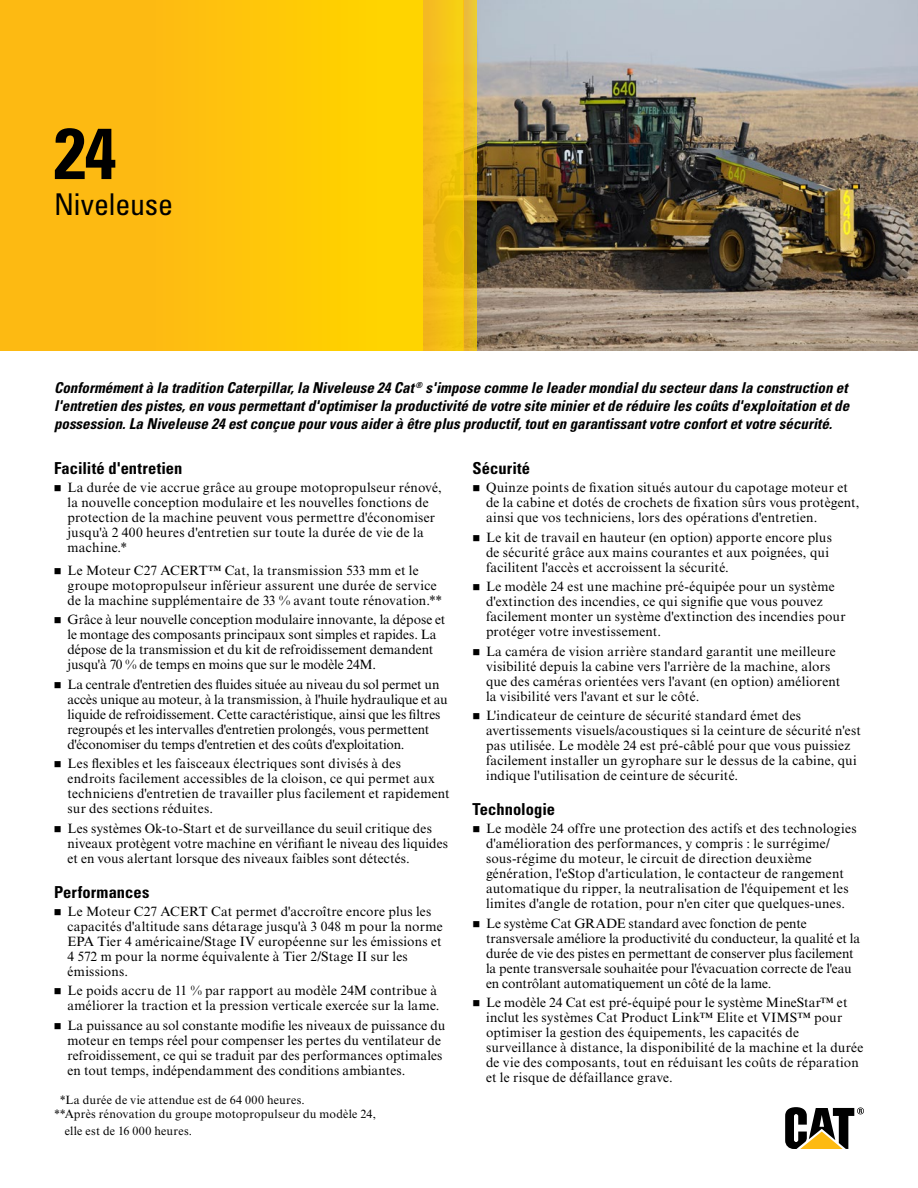
<style>
.page{position:relative;width:918px;height:1188px;background:#fff}
.page>*{position:absolute;margin:0;border:0;box-sizing:border-box;transform-origin:0 0}
.t1{font:700 condensed 72px "Univers LT Std";color:#000}
.t2{font:condensed 30px "Univers LT Std";letter-spacing:-.005em;color:#000}
.t3{font:700 condensed 16.5px "Univers LT Std";letter-spacing:.005em;color:#000}
.t4{font:italic 700 condensed 15px/18px "Univers LT Std";color:#000;text-align:justify}
.t5{font:13.5px/15px "Times New Roman MT Std";letter-spacing:.015em;color:#000}
.t6{font:13.5px/15px "Times New Roman MT Std";letter-spacing:-.005em;color:#000}
.t7{font:13.5px/15px "Times New Roman MT Std";letter-spacing:-.01em;color:#000}
.t8{font:12px/14.4px "Times New Roman MT Std";letter-spacing:.02em;color:#000}
.s1{color:#fff}
</style>
<div class="page">
<svg style="left:785px;top:1107px;width:79px;height:42px"></svg>
<img style="left:477px;top:0;width:441px;height:351px">
<div style="left:0;top:0;width:423px;height:351px;background:linear-gradient(to right,#fdb317,#ffd400)"></div>
<div style="left:423px;top:0;width:41px;height:351px;background:linear-gradient(to right,#f3b320,#f2cd06)"></div>
<svg style="left:464px;top:0;width:13px;height:351px"></svg>
<h1 class="t1" style="left:54px;top:109px;width:64px">24</h1>
<h2 class="t2" style="left:54px;top:185px;width:121px">Niveleuse</h2>
<p class="t4" style="left:54px;top:379px;width:797px">Conformément à la tradition Caterpillar, la Niveleuse 24 Cat <sup>®</sup> s'impose comme le leader mondial du secteur dans la construction et l'entretien des pistes, en vous permettant d'optimiser la productivité de votre site minier et de réduire les coûts d'exploitation et de possession. La Niveleuse 24 est conçue pour vous aider à être plus productif, tout en garantissant votre confort et votre sécurité.</p>
<p class="t3" style="left:54px;top:458px;width:130px">Facilité d'entretien</p>
<p class="t5" style="left:68px;top:480px;width:376px">La durée de vie accrue grâce au groupe motopropulseur rénové, la nouvelle conception modulaire et les nouvelles fonctions de protection de la machine peuvent vous permettre d'économiser jusqu'à 2 400 heures d'entretien sur toute la durée de vie de la machine.*</p>
<p class="t5" style="left:68px;top:563px;width:376px">Le Moteur C27 ACERT™ Cat, la transmission 533 mm et le groupe motopropulseur inférieur assurent une durée de service de la machine supplémentaire de 33 % avant toute rénovation.**</p>
<p class="t6" style="left:68px;top:612px;width:379px">Grâce à leur nouvelle conception modulaire innovante, la dépose et le montage des composants principaux sont simples et rapides. La dépose de la transmission et du kit de refroidissement demandent jusqu'à 70 % de temps en moins que sur le modèle 24M.</p>
<p class="t7" style="left:68px;top:677px;width:382px">La centrale d'entretien des fluides située au niveau du sol permet un accès unique au moteur, à la transmission, à l'huile hydraulique et au liquide de refroidissement. Cette caractéristique, ainsi que les filtres regroupés et les intervalles d'entretien prolongés, vous permettent d'économiser du temps d'entretien et des coûts d'exploitation.</p>
<p class="t5" style="left:68px;top:756px;width:384px">Les flexibles et les faisceaux électriques sont divisés à des endroits facilement accessibles de la cloison, ce qui permet aux techniciens d'entretien de travailler plus facilement et rapidement sur des sections réduites.</p>
<p class="t5" style="left:68px;top:821px;width:382px">Les systèmes Ok-to-Start et de surveillance du seuil critique des niveaux protègent votre machine en vérifiant le niveau des liquides et en vous alertant lorsque des niveaux faibles sont détectés.</p>
<p class="t3" style="left:54px;top:882px;width:97px">Performances</p>
<p class="t5" style="left:68px;top:903px;width:377px">Le Moteur C27 ACERT Cat permet d'accroître encore plus les capacités d'altitude sans détarage jusqu'à 3 048 m pour la norme EPA Tier 4 américaine/Stage IV européenne sur les émissions et 4 572 m pour la norme équivalente à Tier 2/Stage II sur les émissions.</p>
<p class="t5" style="left:68px;top:983px;width:374px">Le poids accru de 11 % par rapport au modèle 24M contribue à améliorer la traction et la pression verticale exercée sur la lame.</p>
<p class="t5" style="left:68px;top:1017px;width:379px">La puissance au sol constante modifie les niveaux de puissance du moteur en temps réel pour compenser les pertes du ventilateur de refroidissement, ce qui se traduit par des performances optimales en tout temps, indépendamment des conditions ambiantes.</p>
<p class="t8" style="left:54px;top:1093px;width:323px"><span class="s1">*</span>*La durée de vie attendue est de 64 000 heures.<br>**Après rénovation du groupe motopropulseur du modèle 24,</p>
<p class="t8" style="left:65px;top:1123px;width:129px">elle est de 16 000 heures.</p>
<p class="t3" style="left:472px;top:458px;width:59px">Sécurité</p>
<p class="t5" style="left:486px;top:480px;width:375px">Quinze points de fixation situés autour du capotage moteur et de la cabine et dotés de crochets de fixation sûrs vous protègent, ainsi que vos techniciens, lors des opérations d'entretien.</p>
<p class="t5" style="left:486px;top:530px;width:347px">Le kit de travail en hauteur (en option) apporte encore plus de sécurité grâce aux mains courantes et aux poignées, qui facilitent l'accès et accroissent la sécurité.</p>
<p class="t5" style="left:486px;top:579px;width:361px">Le modèle 24 est une machine pré-équipée pour un système d'extinction des incendies, ce qui signifie que vous pouvez facilement monter un système d'extinction des incendies pour protéger votre investissement.</p>
<p class="t5" style="left:486px;top:644px;width:356px">La caméra de vision arrière standard garantit une meilleure visibilité depuis la cabine vers l'arrière de la machine, alors que des caméras orientées vers l'avant (en option) améliorent la visibilité vers l'avant et sur le côté.</p>
<p class="t5" style="left:486px;top:708px;width:376px">L'indicateur de ceinture de sécurité standard émet des avertissements visuels/acoustiques si la ceinture de sécurité n'est pas utilisée. Le modèle 24 est pré-câblé pour que vous puissiez facilement installer un gyrophare sur le dessus de la cabine, qui indique l'utilisation de ceinture de sécurité.</p>
<p class="t3" style="left:472px;top:799px;width:84px">Technologie</p>
<p class="t5" style="left:486px;top:821px;width:372px">Le modèle 24 offre une protection des actifs et des technologies d'amélioration des performances, y compris : le surrégime/ sous-régime du moteur, le circuit de direction deuxième génération, l'eStop d'articulation, le contacteur de rangement automatique du ripper, la neutralisation de l'équipement et les limites d'angle de rotation, pour n'en citer que quelques-unes.</p>
<p class="t6" style="left:486px;top:915px;width:376px">Le système Cat GRADE standard avec fonction de pente transversale améliore la productivité du conducteur, la qualité et la durée de vie des pistes en permettant de conserver plus facilement la pente transversale souhaitée pour l'évacuation correcte de l'eau en contrôlant automatiquement un côté de la lame.</p>
<p class="t5" style="left:486px;top:995px;width:379px">Le modèle 24 Cat est pré-équipé pour le système MineStar™ et inclut les systèmes Cat Product Link™ Elite et VIMS™ pour optimiser la gestion des équipements, les capacités de surveillance à distance, la disponibilité de la machine et la durée de vie des composants, tout en réduisant les coûts de réparation et le risque de défaillance grave.</p>
</div>
